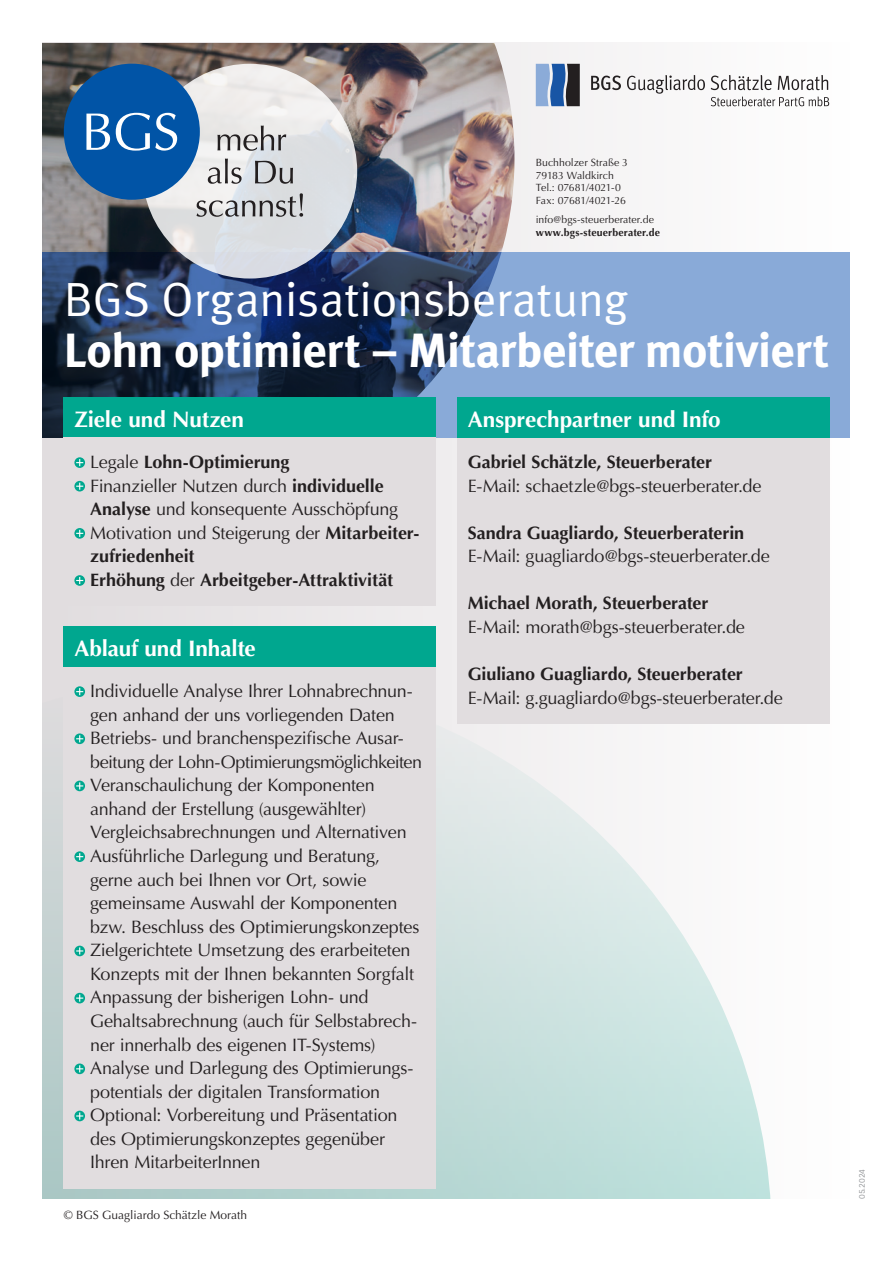
<style>
.page{position:relative;width:893px;height:1263px;background:#fff}
.page>*{position:absolute;margin:0;border:0;box-sizing:border-box;transform-origin:0 0}
.t1{font:700 48px "Meta Pro";letter-spacing:-.025em;color:#fff}
.t2{font:48px "Meta Pro Norm";letter-spacing:-.015em;color:#fff}
.t3{font:700 22.5px "Optima";letter-spacing:-.005em;color:#fff}
.t4{font:18px/23.5px "Optima";letter-spacing:-.015em;color:#231f20}
.t5{font:700 18px "Optima";letter-spacing:-.005em;color:#231f20}
.t6{font:12px "Optima";color:#231f20}
.t7{font:10.5px "Optima";color:#231f20}
.t8{font:700 10.5px "Optima";letter-spacing:.015em;color:#231f20}
.t9{font:7.5px "Sintony";color:#939598}
.s1{font-weight:400}
.s2{font-weight:700}
</style>
<div class="page">
<div style="left:43px;top:43px;width:807px;height:1156px;background:linear-gradient(to right,#e0dcde,#fefefe)"></div>
<div style="left:43px;top:252px;width:807px;height:186px;background:#89aad8"></div>
<img style="left:43px;top:43px;width:471px;height:395px">
<svg style="left:43px;top:677px;width:729px;height:522px"></svg>
<div style="left:457px;top:438px;width:372px;height:286px;background:#e1dddf"></div>
<div style="left:457px;top:397px;width:372px;height:41px;background:#00a78f"></div>
<div style="left:64px;top:667px;width:372px;height:522px;background:#e1dddf"></div>
<svg style="left:74px;top:686px;width:11px;height:11px"></svg>
<svg style="left:76px;top:688px;width:7px;height:7px"></svg>
<svg style="left:74px;top:733px;width:11px;height:11px"></svg>
<svg style="left:76px;top:735px;width:7px;height:7px"></svg>
<svg style="left:74px;top:781px;width:11px;height:10px"></svg>
<svg style="left:76px;top:782px;width:7px;height:7px"></svg>
<svg style="left:74px;top:851px;width:11px;height:11px"></svg>
<svg style="left:76px;top:853px;width:7px;height:7px"></svg>
<svg style="left:74px;top:946px;width:11px;height:10px"></svg>
<svg style="left:76px;top:947px;width:7px;height:7px"></svg>
<svg style="left:74px;top:993px;width:11px;height:10px"></svg>
<svg style="left:76px;top:994px;width:7px;height:8px"></svg>
<svg style="left:74px;top:1063px;width:11px;height:11px"></svg>
<svg style="left:76px;top:1065px;width:7px;height:7px"></svg>
<svg style="left:74px;top:1111px;width:11px;height:10px"></svg>
<svg style="left:76px;top:1112px;width:7px;height:7px"></svg>
<div style="left:64px;top:626px;width:372px;height:41px;background:#00a78f"></div>
<svg style="left:591px;top:76px;width:30px;height:14px"></svg>
<svg style="left:627px;top:75px;width:78px;height:19px"></svg>
<svg style="left:711px;top:75px;width:61px;height:15px"></svg>
<svg style="left:778px;top:75px;width:50px;height:15px"></svg>
<svg style="left:711px;top:97px;width:118px;height:9px"></svg>
<svg style="left:536px;top:64px;width:44px;height:42px;background:#577196"></svg>
<svg style="left:142px;top:64px;width:215px;height:215px;background:#e2e3e6"></svg>
<div style="left:64px;top:64px;width:136px;height:136px;background:#0154a6;border-radius:50%"></div>
<svg style="left:86px;top:114px;width:24px;height:36px"></svg>
<svg style="left:116px;top:113px;width:61px;height:38px"></svg>
<svg style="left:217px;top:126px;width:69px;height:25px;background:#bab9ba"></svg>
<svg style="left:208px;top:159px;width:34px;height:25px"></svg>
<svg style="left:255px;top:161px;width:38px;height:23px"></svg>
<svg style="left:196px;top:193px;width:107px;height:24px;background:#b6b7b9"></svg>
<div style="left:64px;top:397px;width:372px;height:41px;background:#00a78f"></div>
<div style="left:64px;top:438px;width:372px;height:168px;background:#e1dddf"></div>
<svg style="left:74px;top:457px;width:11px;height:11px"></svg>
<svg style="left:76px;top:459px;width:7px;height:7px"></svg>
<svg style="left:74px;top:481px;width:11px;height:10px"></svg>
<svg style="left:76px;top:483px;width:7px;height:7px"></svg>
<svg style="left:74px;top:528px;width:11px;height:11px"></svg>
<svg style="left:76px;top:530px;width:7px;height:7px"></svg>
<svg style="left:74px;top:575px;width:11px;height:11px"></svg>
<svg style="left:76px;top:577px;width:7px;height:7px"></svg>
<p class="t7" style="left:536px;top:157px;width:94px">Buchholzer Straße 3</p>
<p class="t7" style="left:536px;top:169px;width:80px">79183 Waldkirch</p>
<p class="t7" style="left:536px;top:182px;width:87px">Tel.: 07681/4021-0</p>
<p class="t7" style="left:536px;top:194px;width:92px">Fax: 07681/4021-26</p>
<p class="t7" style="left:536px;top:213px;width:120px">info@bgs-steuerberater.de</p>
<p class="t8" style="left:536px;top:226px;width:126px">www.bgs-steuerberater.de</p>
<p class="t2" style="left:64px;top:263px;width:566px">BGS Organisationsberatung</p>
<p class="t1" style="left:64px;top:313px;width:767px">Lohn optimiert – Mitarbeiter motiviert</p>
<p class="t3" style="left:74px;top:406px;width:171px">Ziele und Nutzen</p>
<p class="t5" style="left:90px;top:451px;width:201px"><span class="s1">Legale</span> Lohn-Optimierung</p>
<p class="t4" style="left:90px;top:474px;width:310px">Finanzieller Nutzen durch <span class="s2">individuelle<br>Analyse</span> und konsequente Ausschöpfung</p>
<p class="t4" style="left:90px;top:521px;width:331px">Motivation und Steigerung der <span class="s2">Mitarbeiter&shy;zufriedenheit</span></p>
<p class="t5" style="left:90px;top:569px;width:304px">Erhöhung <span class="s1">der</span> Arbeitgeber-Attraktivität</p>
<p class="t3" style="left:74px;top:635px;width:183px">Ablauf und Inhalte</p>
<p class="t4" style="left:90px;top:679px;width:324px">Individuelle Analyse Ihrer Lohnabrechnun&shy;gen anhand der uns vorliegenden Daten</p>
<p class="t4" style="left:90px;top:726px;width:333px">Betriebs- und branchenspezifische Ausar&shy;beitung der Lohn-Optimierungsmöglichkeiten</p>
<p class="t4" style="left:90px;top:774px;width:318px">Veranschaulichung der Komponenten anhand der Erstellung (ausgewählter)<br>Vergleichsabrechnungen und Alternativen</p>
<p class="t4" style="left:90px;top:844px;width:331px">Ausführliche Darlegung und Beratung, gerne auch bei Ihnen vor Ort, sowie gemeinsame Auswahl der Komponenten bzw. Beschluss des Optimierungskonzeptes</p>
<p class="t4" style="left:90px;top:939px;width:325px">Zielgerichtete Umsetzung des erarbeiteten<br>Konzepts mit der Ihnen bekannten Sorgfalt</p>
<p class="t4" style="left:90px;top:986px;width:329px">Anpassung der bisherigen Lohn- und<br>Gehaltsabrechnung (auch für Selbstabrech&shy;ner innerhalb des eigenen IT-Systems)</p>
<p class="t4" style="left:90px;top:1056px;width:325px">Analyse und Darlegung des Optimierungs&shy;potentials der digitalen Transformation</p>
<p class="t4" style="left:90px;top:1104px;width:309px">Optional: Vorbereitung und Präsentation des Optimierungskonzeptes gegenüber<br>Ihren MitarbeiterInnen</p>
<p class="t6" style="left:64px;top:1208px;width:185px">© BGS Guagliardo Schätzle Morath</p>
<p class="t3" style="left:468px;top:406px;width:254px">Ansprechpartner und Info</p>
<p class="t5" style="left:468px;top:451px;width:246px">Gabriel Schätzle, Steuerberater</p>
<p class="t4" style="left:468px;top:474px;width:295px">E-Mail: schaetzle@bgs-steuerberater.de</p>
<p class="t5" style="left:468px;top:522px;width:278px">Sandra Guagliardo, Steuerberaterin</p>
<p class="t4" style="left:468px;top:545px;width:304px">E-Mail: guagliardo@bgs-steuerberater.de</p>
<p class="t5" style="left:468px;top:593px;width:242px">Michael Morath, Steuerberater</p>
<p class="t4" style="left:468px;top:615px;width:279px">E-Mail: morath@bgs-steuerberater.de</p>
<p class="t5" style="left:468px;top:663px;width:277px">Giuliano Guagliardo, Steuerberater</p>
<p class="t4" style="left:468px;top:686px;width:317px">E-Mail: g.guagliardo@bgs-steuerberater.de</p>
<p class="t9" style="left:857px;top:1199px;width:32px;rotate:-90deg">05.2024</p>
</div>
